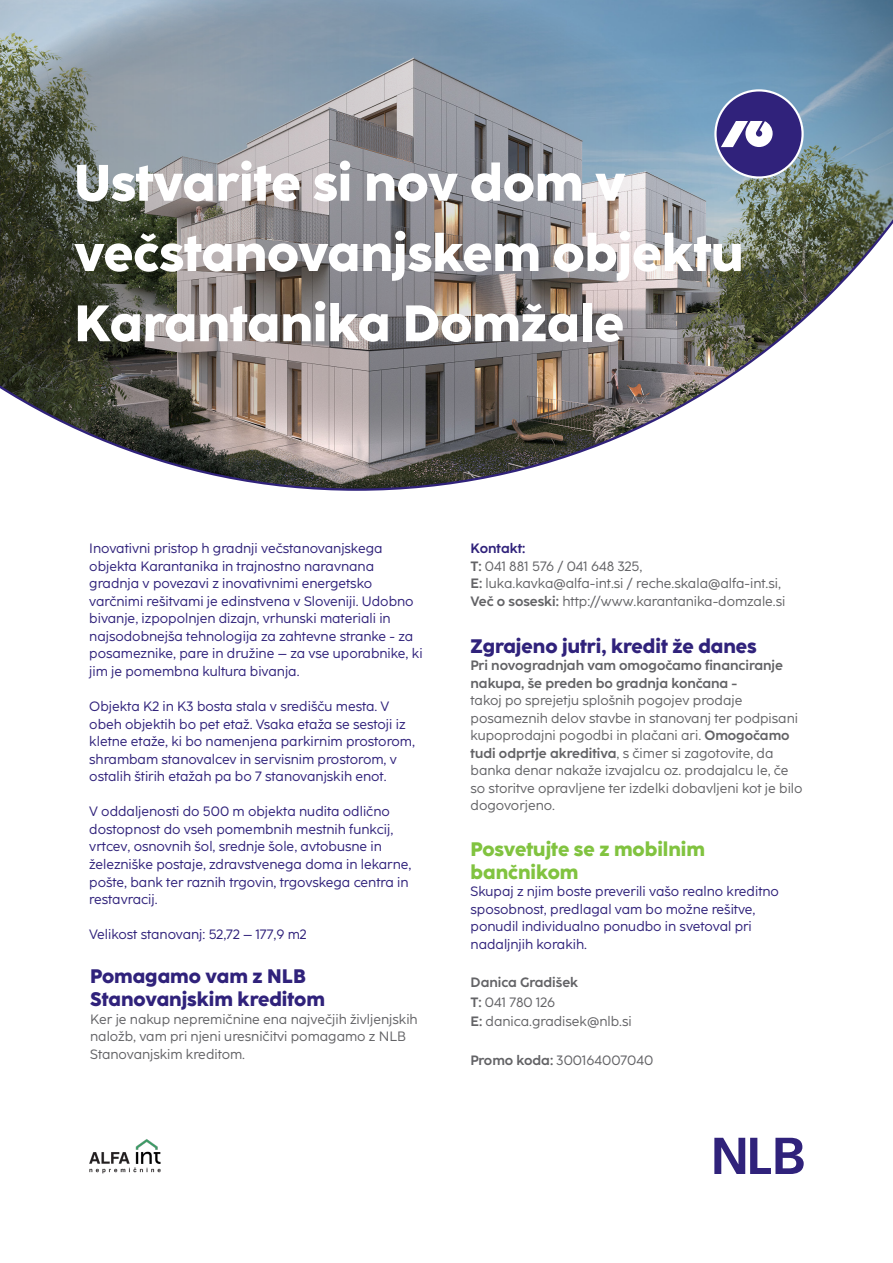
<style>
.page{position:relative;width:893px;height:1263px;background:#fff}
.page>*{position:absolute;margin:0;border:0;box-sizing:border-box;transform-origin:0 0}
.t1{font:800 51px/70.2px "Coco Sharp";color:#fff}
.Podnaslov_indigo{font:800 19.5px/23.1px "Coco Sharp";color:#30227b}
.Podnaslov_indigo-2{font:800 19.5px/23.1px "Coco Sharp";color:#81c340}
.t2{font:13.5px/17.5px "Coco Sharp";color:#30227b}
.Body_text_8pt_siva{font:13.5px/17.5px "Coco Sharp";color:#636366}
.Body_text_8pt_siva-2{font:700 13.5px "Coco Sharp";color:#636366}
.Body_text_8pt_siva-3{font:700 13.5px "Coco Sharp";color:#30227b}
.s1{font-weight:700}
</style>
<div class="page">
<svg style="left:115px;top:0;width:778px;height:491px"></svg>
<svg style="left:714px;top:1138px;width:90px;height:36px"></svg>
<img style="left:0;top:0;width:736px;height:446px">
<svg style="left:714px;top:89px;width:90px;height:90px;background:#6666a0"></svg>
<img style="left:89px;top:1139px;width:72px;height:35px">
<p class="t1" style="left:74px;top:148px;width:671px">Ustvarite si nov dom v večstanovanjskem objektu<br>Karantanika Domžale</p>
<p class="t2" style="left:89px;top:540px;width:335px">Inovativni pristop h gradnji večstanovanjskega objekta Karantanika in trajnostno naravnana gradnja v povezavi z inovativnimi energetsko varčnimi rešitvami je edinstvena v Sloveniji. Udobno bivanje, izpopolnjen dizajn, vrhunski materiali in najsodobnejša tehnologija za zahtevne stranke - za posameznike, pare in družine – za vse uporabnike, ki jim je pomembna kultura bivanja.</p>
<p class="t2" style="left:89px;top:698px;width:327px">Objekta K2 in K3 bosta stala v središču mesta. V obeh objektih bo pet etaž. Vsaka etaža se sestoji iz kletne etaže, ki bo namenjena parkirnim prostorom, shrambam stanovalcev in servisnim prostorom, v ostalih štirih etažah pa bo 7 stanovanjskih enot.</p>
<p class="t2" style="left:89px;top:803px;width:324px">V oddaljenosti do 500 m objekta nudita odlično dostopnost do vseh pomembnih mestnih funkcij, vrtcev, osnovnih šol, srednje šole, avtobusne in železniške postaje, zdravstvenega doma in lekarne, pošte, bank ter raznih trgovin, trgovskega centra in restavracij.</p>
<p class="t2" style="left:89px;top:926px;width:219px">Velikost stanovanj: 52,72 – 177,9 m2</p>
<p class="Podnaslov_indigo" style="left:90px;top:965px;width:236px">Pomagamo vam z NLB<br>Stanovanjskim kreditom</p>
<p class="Body_text_8pt_siva" style="left:90px;top:1010px;width:329px">Ker je nakup nepremičnine ena največjih življenjskih naložb, vam pri njeni uresničitvi pomagamo z NLB<br>Stanovanjskim kreditom.</p>
<p class="Body_text_8pt_siva-3" style="left:471px;top:540px;width:56px">Kontakt:</p>
<p class="Body_text_8pt_siva" style="left:471px;top:557px;width:173px"><span class="s1">T:</span> 041 881 576 / 041 648 325,</p>
<p class="Body_text_8pt_siva" style="left:471px;top:575px;width:312px"><span class="s1">E:</span> luka.kavka@alfa-int.si / reche.skala@alfa-int.si,</p>
<p class="Body_text_8pt_siva" style="left:471px;top:592px;width:316px"><span class="s1">Več o soseski:</span> http://www.karantanika-domzale.si</p>
<p class="Podnaslov_indigo" style="left:471px;top:634px;width:288px">Zgrajeno jutri, kredit že danes</p>
<p class="Body_text_8pt_siva-2" style="left:471px;top:657px;width:314px">Pri novogradnjah vam omogočamo financiranje</p>
<p class="Body_text_8pt_siva-2" style="left:471px;top:675px;width:268px">nakupa, še preden bo gradnja končana -</p>
<p class="Body_text_8pt_siva" style="left:471px;top:692px;width:273px">takoj po sprejetju splošnih pogojev prodaje</p>
<p class="Body_text_8pt_siva" style="left:471px;top:709px;width:329px">posameznih delov stavbe in stanovanj ter podpisani</p>
<p class="Body_text_8pt_siva" style="left:471px;top:727px;width:321px">kupoprodajni pogodbi in plačani ari. <span class="s1">Omogočamo</span></p>
<p class="Body_text_8pt_siva" style="left:471px;top:744px;width:304px"><span class="s1">tudi odprtje akreditiva</span>, s čimer si zagotovite, da</p>
<p class="Body_text_8pt_siva" style="left:471px;top:762px;width:319px">banka denar nakaže izvajalcu oz. prodajalcu le, če</p>
<p class="Body_text_8pt_siva" style="left:471px;top:779px;width:333px">so storitve opravljene ter izdelki dobavljeni kot je bilo dogovorjeno.</p>
<p class="Podnaslov_indigo-2" style="left:471px;top:837px;width:236px">Posvetujte se z mobilnim bančnikom</p>
<p class="t2" style="left:471px;top:883px;width:310px">Skupaj z njim boste preverili vašo realno kreditno sposobnost, predlagal vam bo možne rešitve, ponudil individualno ponudbo in svetoval pri nadaljnjih korakih.</p>
<p class="Body_text_8pt_siva-2" style="left:471px;top:974px;width:109px">Danica Gradišek</p>
<p class="Body_text_8pt_siva" style="left:471px;top:993px;width:86px"><span class="s1">T:</span> 041 780 126</p>
<p class="Body_text_8pt_siva" style="left:471px;top:1013px;width:163px"><span class="s1">E:</span> danica.gradisek@nlb.si</p>
<p class="Body_text_8pt_siva" style="left:471px;top:1051px;width:184px"><span class="s1">Promo koda:</span> 300164007040</p>
</div>
